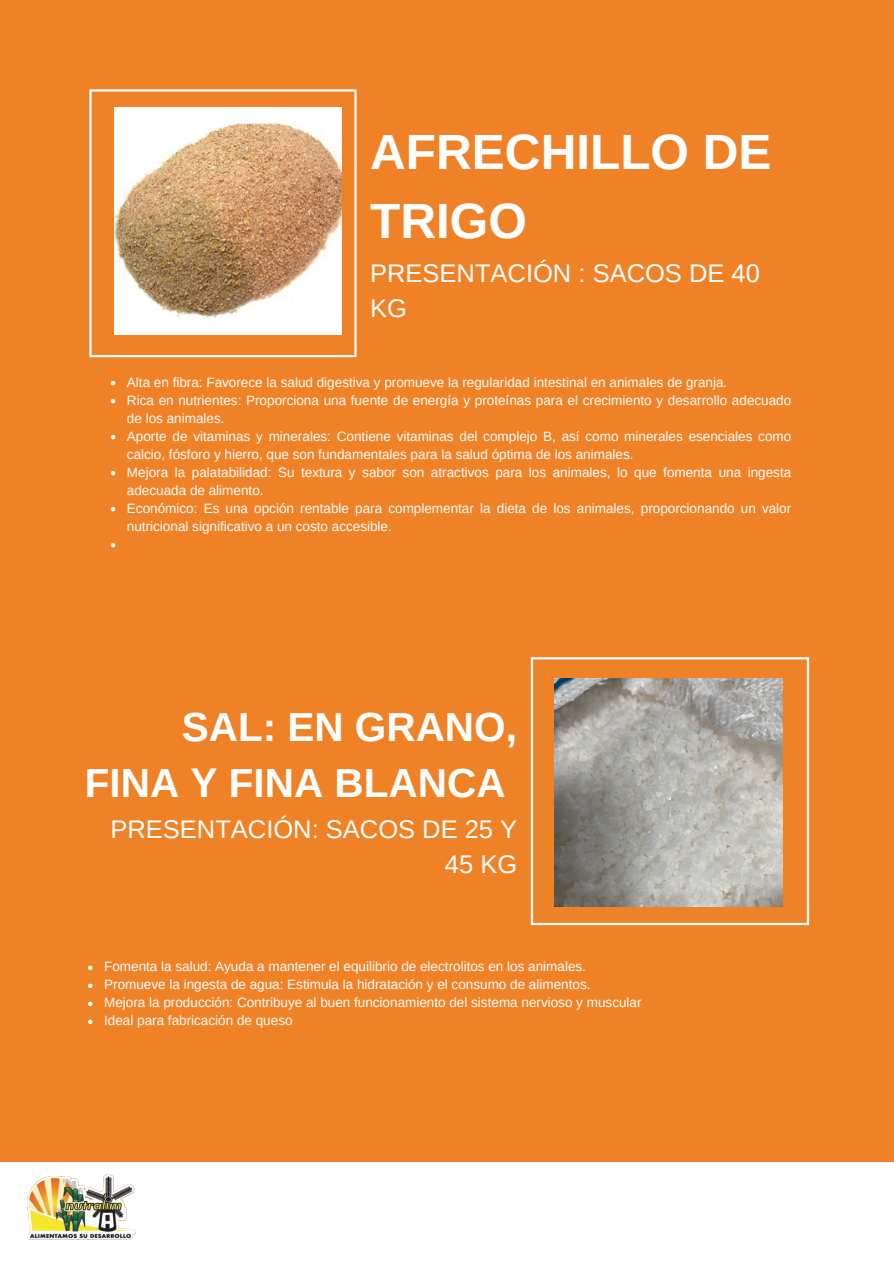
<style>
.page{position:relative;width:894px;height:1264px;background:#fff}
.page>*{position:absolute;margin:0;border:0;box-sizing:border-box;transform-origin:0 0}
.t1{font:700 49.5px/68.7px "Arimo";color:#fff}
.t2{font:700 40.5px/56.2px "Arimo";color:#fff;text-align:right}
.t3{font:25.5px/34.8px "Arimo";color:#fff}
.t4{font:13.5px/18px "Arimo";color:#fff}
</style>
<div class="page">
<div style="left:0;top:0;width:893px;height:1263px;background:#ef8126"></div>
<svg style="left:111px;top:381px;width:4px;height:4px"></svg>
<svg style="left:111px;top:399px;width:4px;height:4px"></svg>
<svg style="left:111px;top:435px;width:4px;height:4px"></svg>
<svg style="left:111px;top:471px;width:4px;height:4px"></svg>
<svg style="left:111px;top:507px;width:4px;height:4px"></svg>
<svg style="left:111px;top:543px;width:4px;height:4px"></svg>
<hr style="left:89px;top:92px;width:3px;height:263px;background:#fff">
<hr style="left:354px;top:92px;width:2px;height:263px;background:#fff">
<hr style="left:89px;top:89px;width:267px;height:3px;background:#fff">
<hr style="left:89px;top:355px;width:267px;height:2px;background:#fff">
<img style="left:114px;top:107px;width:228px;height:228px">
<svg style="left:88px;top:965px;width:4px;height:5px"></svg>
<svg style="left:88px;top:983px;width:4px;height:5px"></svg>
<svg style="left:88px;top:1001px;width:4px;height:5px"></svg>
<svg style="left:88px;top:1019px;width:4px;height:5px"></svg>
<hr style="left:530px;top:659px;width:3px;height:263px;background:#fff">
<hr style="left:806px;top:659px;width:2px;height:263px;background:#fff">
<hr style="left:530px;top:657px;width:278px;height:2px;background:#fff">
<hr style="left:530px;top:922px;width:278px;height:3px;background:#fff">
<img style="left:554px;top:679px;width:228px;height:227px">
<div style="left:0;top:1162px;width:893px;height:101px;background:#fff"></div>
<img style="left:27px;top:1174px;width:108px;height:65px">
<p class="t1" style="left:370px;top:118px;width:403px">AFRECHILLO DE<br>TRIGO</p>
<p class="t3" style="left:370px;top:255px;width:391px">PRESENTACIÓN : SACOS DE 40<br>KG</p>
<p class="t4" style="left:127px;top:373px;width:601px">Alta en fibra: Favorece la salud digestiva y promueve la regularidad intestinal en animales de granja.</p>
<p class="t4" style="left:127px;top:391px;width:665px">Rica en nutrientes: Proporciona una fuente de energía y proteínas para el crecimiento y desarrollo adecuado de los animales.</p>
<p class="t4" style="left:127px;top:427px;width:665px">Aporte de vitaminas y minerales: Contiene vitaminas del complejo B, así como minerales esenciales como calcio, fósforo y hierro, que son fundamentales para la salud óptima de los animales.</p>
<p class="t4" style="left:127px;top:463px;width:665px">Mejora la palatabilidad: Su textura y sabor son atractivos para los animales, lo que fomenta una ingesta adecuada de alimento.</p>
<p class="t4" style="left:127px;top:499px;width:665px">Económico: Es una opción rentable para complementar la dieta de los animales, proporcionando un valor nutricional significativo a un costo accesible.</p>
<p class="t2" style="left:85px;top:698px;width:433px">SAL: EN GRANO,<br>FINA Y FINA BLANCA</p>
<p class="t3" style="left:110px;top:811px;width:408px;text-align:right">PRESENTACIÓN: SACOS DE 25 Y<br>45 KG</p>
<p class="t4" style="left:104px;top:957px;width:483px">Fomenta la salud: Ayuda a mantener el equilibrio de electrolitos en los animales.</p>
<p class="t4" style="left:104px;top:975px;width:487px">Promueve la ingesta de agua: Estimula la hidratación y el consumo de alimentos.</p>
<p class="t4" style="left:104px;top:993px;width:538px">Mejora la producción: Contribuye al buen funcionamiento del sistema nervioso y muscular</p>
<p class="t4" style="left:104px;top:1011px;width:190px">Ideal para fabricación de queso</p>
</div>
